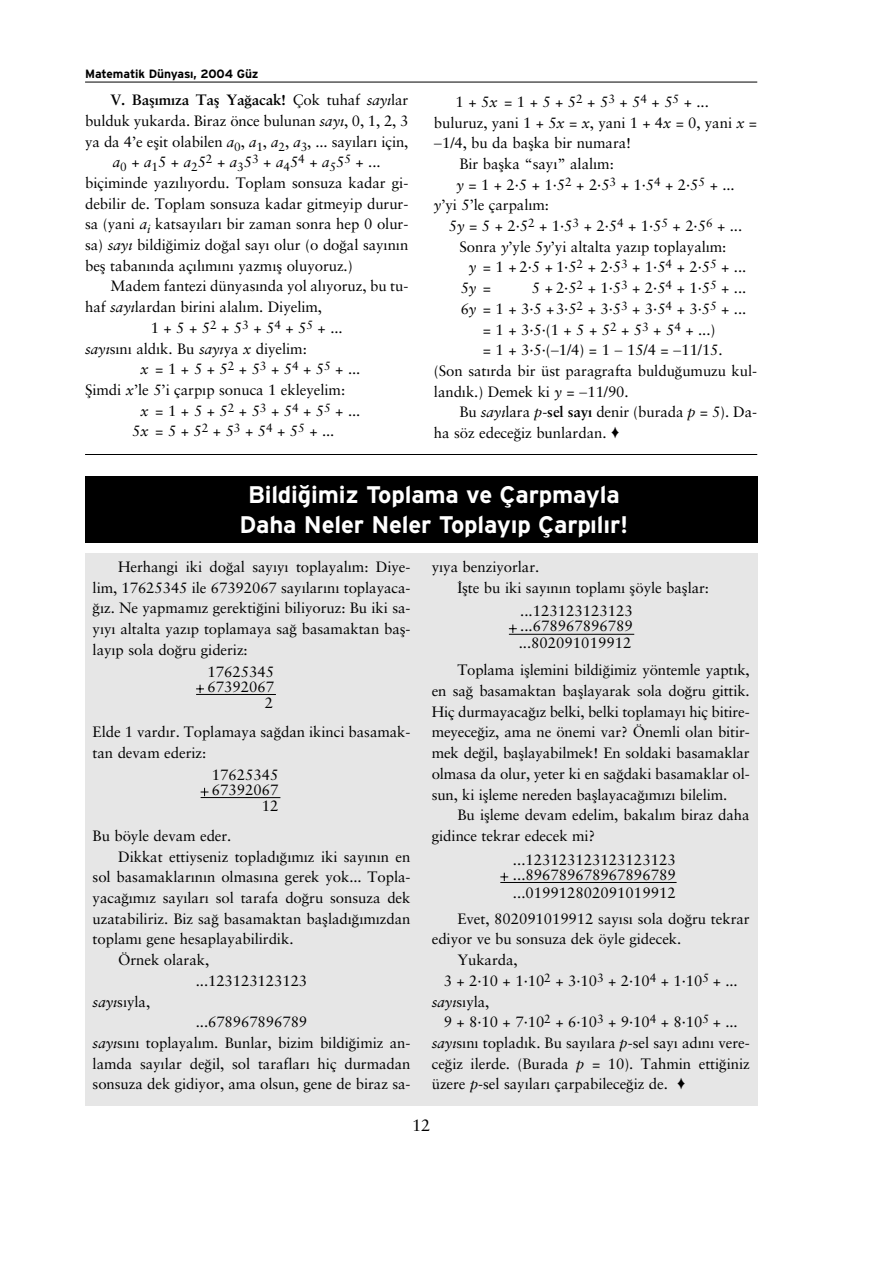
<style>
.page{position:relative;width:893px;height:1263px;background:#fff}
.page>*{position:absolute;margin:0;border:0;box-sizing:border-box;transform-origin:0 0}
.t1{font:24px/30px "Interstate Bold TR";letter-spacing:-.005em;color:#fff;text-align:center}
.t2{font:16.5px "Sabon Roman";color:#000}
.t3{font:15px/20.7px "Sabon Roman";letter-spacing:-.005em;color:#000}
.t4{font:700 15px "Sabon";letter-spacing:-.01em;color:#000}
.t5{font:12px "Interstate Bold TR";letter-spacing:-.005em;color:#000}
.s1{font-family:"Sabon Roman";font-weight:400}
.s2{font-weight:400;font-style:italic}
.s3{font-family:"Sabon";font-style:italic}
.s4{font-family:"Sabon";font-weight:700}
</style>
<div class="page">
<div style="left:85px;top:476px;width:672px;height:67px;background:#000"></div>
<hr style="left:85px;top:82px;width:672px;height:1px;background:#000">
<div style="left:85px;top:553px;width:672px;height:553px;background:#e6e6e6"></div>
<hr style="left:196px;top:694px;width:80px;height:1px;background:#000">
<svg style="left:196px;top:685px;width:8px;height:8px"></svg>
<hr style="left:201px;top:797px;width:79px;height:1px;background:#000">
<svg style="left:201px;top:788px;width:7px;height:8px"></svg>
<hr style="left:509px;top:634px;width:125px;height:1px;background:#000">
<svg style="left:509px;top:625px;width:8px;height:8px"></svg>
<hr style="left:500px;top:882px;width:176px;height:1px;background:#000">
<svg style="left:500px;top:873px;width:8px;height:8px"></svg>
<hr style="left:85px;top:454px;width:672px;height:1px;background:#000">
<p class="t5" style="left:85px;top:69px;width:175px">Matematik Dünyas›, 2004 Güz</p>
<p class="t4" style="left:111px;top:95px;width:299px">V. Bafl›m›za Tafl Ya¤acak! <span class="s1">Çok tuhaf</span> <span class="s2">say›</span><span class="s1">lar</span></p>
<p class="t3" style="left:85px;top:112px;width:325px">bulduk yukarda. Biraz önce bulunan <span class="s3">say›</span>, 0, 1, 2, 3</p>
<p class="t3" style="left:85px;top:133px;width:325px">ya da 4’e eflit olabilen <span class="s3">a</span><sub>0</sub>, <span class="s3">a</span><sub>1</sub>, <span class="s3">a</span><sub>2</sub>, <span class="s3">a</span><sub>3</sub>, ... say›lar› için,</p>
<p class="t3" style="left:113px;top:153px;width:269px"><span class="s3">a</span><sub>0</sub> + <span class="s3">a</span><sub>1</sub>5 + <span class="s3">a</span><sub>2</sub>5<sup>2</sup> + <span class="s3">a</span><sub>3</sub>5<sup>3</sup> + <span class="s3">a</span><sub>4</sub>5<sup>4</sup> + <span class="s3">a</span><sub>5</sub>5<sup>5</sup> + ...</p>
<p class="t3" style="left:85px;top:174px;width:325px">biçiminde yaz›l›yordu. Toplam sonsuza kadar gi-</p>
<p class="t3" style="left:85px;top:195px;width:325px">debilir de. Toplam sonsuza kadar gitmeyip durur-</p>
<p class="t3" style="left:85px;top:215px;width:325px">sa (yani <span class="s3">a</span><sub>i</sub> katsay›lar› bir zaman sonra hep 0 olur-</p>
<p class="t3" style="left:85px;top:236px;width:325px">sa) <span class="s3">say›</span> bildi¤imiz do¤al say› olur (o do¤al say›n›n</p>
<p class="t3" style="left:85px;top:257px;width:269px">befl taban›nda aç›l›m›n› yazm›fl oluyoruz.)</p>
<p class="t3" style="left:111px;top:278px;width:299px">Madem fantezi dünyas›nda yol al›yoruz, bu tu-</p>
<p class="t3" style="left:85px;top:298px;width:238px">haf <span class="s3">say›</span>lardan birini alal›m. Diyelim,</p>
<p class="t3" style="left:151px;top:319px;width:193px">1 + 5 + 5<sup>2</sup> + 5<sup>3</sup> + 5<sup>4</sup> + 5<sup>5</sup> + ...</p>
<p class="t3" style="left:85px;top:340px;width:223px"><span class="s3">say›</span>s›n› ald›k. Bu <span class="s3">say›</span>ya <span class="s3">x</span> diyelim:</p>
<p class="t3" style="left:140px;top:360px;width:221px"><span class="s3">x</span> = 1 + 5 + 5<sup>2</sup> + 5<sup>3</sup> + 5<sup>4</sup> + 5<sup>5</sup> + ...</p>
<p class="t3" style="left:85px;top:381px;width:261px">fiimdi <span class="s3">x</span>’le 5’i çarp›p sonuca 1 ekleyelim:</p>
<p class="t3" style="left:140px;top:402px;width:221px"><span class="s3">x</span> = 1 + 5 + 5<sup>2</sup> + 5<sup>3</sup> + 5<sup>4</sup> + 5<sup>5</sup> + ...</p>
<p class="t3" style="left:132px;top:422px;width:204px">5<span class="s3">x</span> = 5 + 5<sup>2</sup> + 5<sup>3</sup> + 5<sup>4</sup> + 5<sup>5</sup> + ...</p>
<p class="t3" style="left:455px;top:93px;width:255px">1 + 5<span class="s3">x</span> = 1 + 5 + 5<sup>2</sup> + 5<sup>3</sup> + 5<sup>4</sup> + 5<sup>5</sup> + ...</p>
<p class="t3" style="left:434px;top:114px;width:325px">buluruz, yani 1 + 5<span class="s3">x</span> = <span class="s3">x</span>, yani 1 + 4<span class="s3">x</span> = 0, yani <span class="s3">x</span> =</p>
<p class="t3" style="left:434px;top:134px;width:199px">−1/4, bu da baflka bir numara!</p>
<p class="t3" style="left:459px;top:155px;width:156px">Bir baflka “say›” alal›m:</p>
<p class="t3" style="left:456px;top:176px;width:280px"><span class="s3">y</span> = 1 + 2·5 + 1·5<sup>2</sup> + 2·5<sup>3</sup> + 1·5<sup>4</sup> + 2·5<sup>5</sup> + ...</p>
<p class="t3" style="left:434px;top:196px;width:117px"><span class="s3">y</span>’yi 5’le çarpal›m:</p>
<p class="t3" style="left:449px;top:217px;width:295px">5<span class="s3">y</span> = 5 + 2·5<sup>2</sup> + 1·5<sup>3</sup> + 2·5<sup>4</sup> + 1·5<sup>5</sup> + 2·5<sup>6</sup> + ...</p>
<p class="t3" style="left:459px;top:238px;width:268px">Sonra <span class="s3">y</span>’yle 5<span class="s3">y</span>’yi altalta yaz›p toplayal›m:</p>
<p class="t3" style="left:469px;top:258px;width:279px"><span class="s3">y</span> = 1 + 2·5 + 1·5<sup>2</sup> + 2·5<sup>3</sup> + 1·5<sup>4</sup> + 2·5<sup>5</sup> + ...</p>
<p class="t3" style="left:460px;top:279px;width:32px">5<span class="s3">y</span> =</p>
<p class="t3" style="left:532px;top:279px;width:216px">5 + 2·5<sup>2</sup> + 1·5<sup>3</sup> + 2·5<sup>4</sup> + 1·5<sup>5</sup> + ...</p>
<p class="t3" style="left:460px;top:300px;width:287px">6<span class="s3">y</span> = 1 + 3·5 +3·5<sup>2</sup> + 3·5<sup>3</sup> + 3·5<sup>4</sup> + 3·5<sup>5</sup> + ...</p>
<p class="t3" style="left:483px;top:321px;width:234px">= 1 + 3·5·(1 + 5 + 5<sup>2</sup> + 5<sup>3</sup> + 5<sup>4</sup> + ...)</p>
<p class="t3" style="left:483px;top:341px;width:241px">= 1 + 3·5·(−1/4) = 1 − 15/4 = −11/15.</p>
<p class="t3" style="left:434px;top:362px;width:325px">(Son sat›rda bir üst paragrafta buldu¤umuzu kul-</p>
<p class="t3" style="left:434px;top:383px;width:196px">land›k.) Demek ki <span class="s3">y</span> = −11/90.</p>
<p class="t3" style="left:459px;top:403px;width:299px">Bu <span class="s3">say›</span>lara <span class="s3">p</span>-<span class="s4">sel say›</span> denir (burada <span class="s3">p</span> = 5). Da-</p>
<p class="t3" style="left:434px;top:424px;width:187px">ha söz edece¤iz bunlardan. ♦</p>
<h1 class="t1" style="left:239px;top:482px;width:390px">Bildi¤imiz Toplama ve Çarpmayla<br>Daha Neler Neler Toplay›p Çarp›l›r!</h1>
<p class="t3" style="left:93px;top:558px;width:319px;text-align:justify;text-indent:26px">Herhangi iki do¤al say›y› toplayal›m: Diye&shy;lim, 17625345 ile 67392067 say›lar›n› toplayaca-¤›z. Ne yapmam›z gerekti¤ini biliyoruz: Bu iki sa&shy;y›y› altalta yaz›p toplamaya sa¤ basamaktan bafl&shy;lay›p sola do¤ru gideriz:</p>
<p class="t3" style="left:207px;top:665px;width:68px;line-height:15px">17625345<br>67392067</p>
<p class="t3" style="left:265px;top:694px;width:10px">2</p>
<p class="t3" style="left:93px;top:724px;width:319px">Elde 1 vard›r. Toplamaya sa¤dan ikinci basamak&shy;tan devam ederiz:</p>
<p class="t3" style="left:212px;top:769px;width:68px;line-height:15px">17625345<br>67392067</p>
<p class="t3" style="left:262px;top:797px;width:18px">12</p>
<p class="t3" style="left:93px;top:827px;width:140px">Bu böyle devam eder.</p>
<p class="t3" style="left:118px;top:848px;width:294px">Dikkat ettiyseniz toplad›¤›m›z iki say›n›n en</p>
<p class="t3" style="left:93px;top:868px;width:319px">sol basamaklar›n›n olmas›na gerek yok... Topla-</p>
<p class="t3" style="left:93px;top:889px;width:319px">yaca¤›m›z say›lar› sol tarafa do¤ru sonsuza dek</p>
<p class="t3" style="left:93px;top:910px;width:319px">uzatabiliriz. Biz sa¤ basamaktan bafllad›¤›m›zdan</p>
<p class="t3" style="left:93px;top:931px;width:202px">toplam› gene hesaplayabilirdik.</p>
<p class="t3" style="left:118px;top:951px;width:93px">Örnek olarak,</p>
<p class="t3" style="left:196px;top:972px;width:113px">...123123123123</p>
<p class="t3" style="left:93px;top:993px;width:59px"><span class="s3">say›</span>s›yla,</p>
<p class="t3" style="left:196px;top:1013px;width:113px">...678967896789</p>
<p class="t3" style="left:93px;top:1034px;width:319px"><span class="s3">say›</span>s›n› toplayal›m. Bunlar, bizim bildi¤imiz an-</p>
<p class="t3" style="left:93px;top:1055px;width:319px">lamda say›lar de¤il, sol taraflar› hiç durmadan</p>
<p class="t3" style="left:93px;top:1075px;width:319px">sonsuza dek gidiyor, ama olsun, gene de biraz sa-</p>
<p class="t3" style="left:457px;top:558px;width:253px;text-indent:-26px">y›ya benziyorlar.<br>‹flte bu iki say›n›n toplam› flöyle bafllar:</p>
<p class="t3" style="left:520px;top:605px;width:114px;line-height:15px">...123123123123 ...678967896789</p>
<p class="t3" style="left:518px;top:634px;width:114px">...802091019912</p>
<p class="t3" style="left:432px;top:661px;width:319px;text-align:justify;text-indent:26px">Toplama ifllemini bildi¤imiz yöntemle yapt›k, en sa¤ basamaktan bafllayarak sola do¤ru gittik.<br>Hiç durmayaca¤›z belki, belki toplamay› hiç bitire&shy;meyece¤iz, ama ne önemi var? Önemli olan bitir&shy;mek de¤il, bafllayabilmek! En soldaki basamaklar olmasa da olur, yeter ki en sa¤daki basamaklar ol&shy;sun, ki iflleme nereden bafllayaca¤›m›z› bilelim.</p>
<p class="t3" style="left:432px;top:806px;width:319px;text-indent:26px">Bu iflleme devam edelim, bakal›m biraz daha gidince tekrar edecek mi?</p>
<p class="t3" style="left:513px;top:853px;width:164px;line-height:15px">...123123123123123123 ...896789678967896789</p>
<p class="t3" style="left:513px;top:884px;width:164px">...019912802091019912</p>
<p class="t3" style="left:457px;top:910px;width:294px">Evet, 802091019912 say›s› sola do¤ru tekrar</p>
<p class="t3" style="left:432px;top:931px;width:251px">ediyor ve bu sonsuza dek öyle gidecek.</p>
<p class="t3" style="left:457px;top:951px;width:62px">Yukarda,</p>
<p class="t3" style="left:444px;top:972px;width:295px">3 + 2·10 + 1·10<sup>2</sup> + 3·10<sup>3</sup> + 2·10<sup>4</sup> + 1·10<sup>5</sup> + ...</p>
<p class="t3" style="left:432px;top:993px;width:59px"><span class="s3">say›</span>s›yla,</p>
<p class="t3" style="left:444px;top:1013px;width:295px">9 + 8·10 + 7·10<sup>2</sup> + 6·10<sup>3</sup> + 9·10<sup>4</sup> + 8·10<sup>5</sup> + ...</p>
<p class="t3" style="left:432px;top:1034px;width:319px"><span class="s3">say›</span>s›n› toplad›k. Bu say›lara <span class="s3">p</span>-sel say› ad›n› vere-</p>
<p class="t3" style="left:432px;top:1055px;width:319px">ce¤iz ilerde. (Burada <span class="s3">p</span> = 10). Tahmin etti¤iniz</p>
<p class="t3" style="left:432px;top:1075px;width:255px">üzere <span class="s3">p</span>-sel say›lar› çarpabilece¤iz de. ♦</p>
<p class="t2" style="left:412px;top:1119px;width:20px">12</p>
</div>
